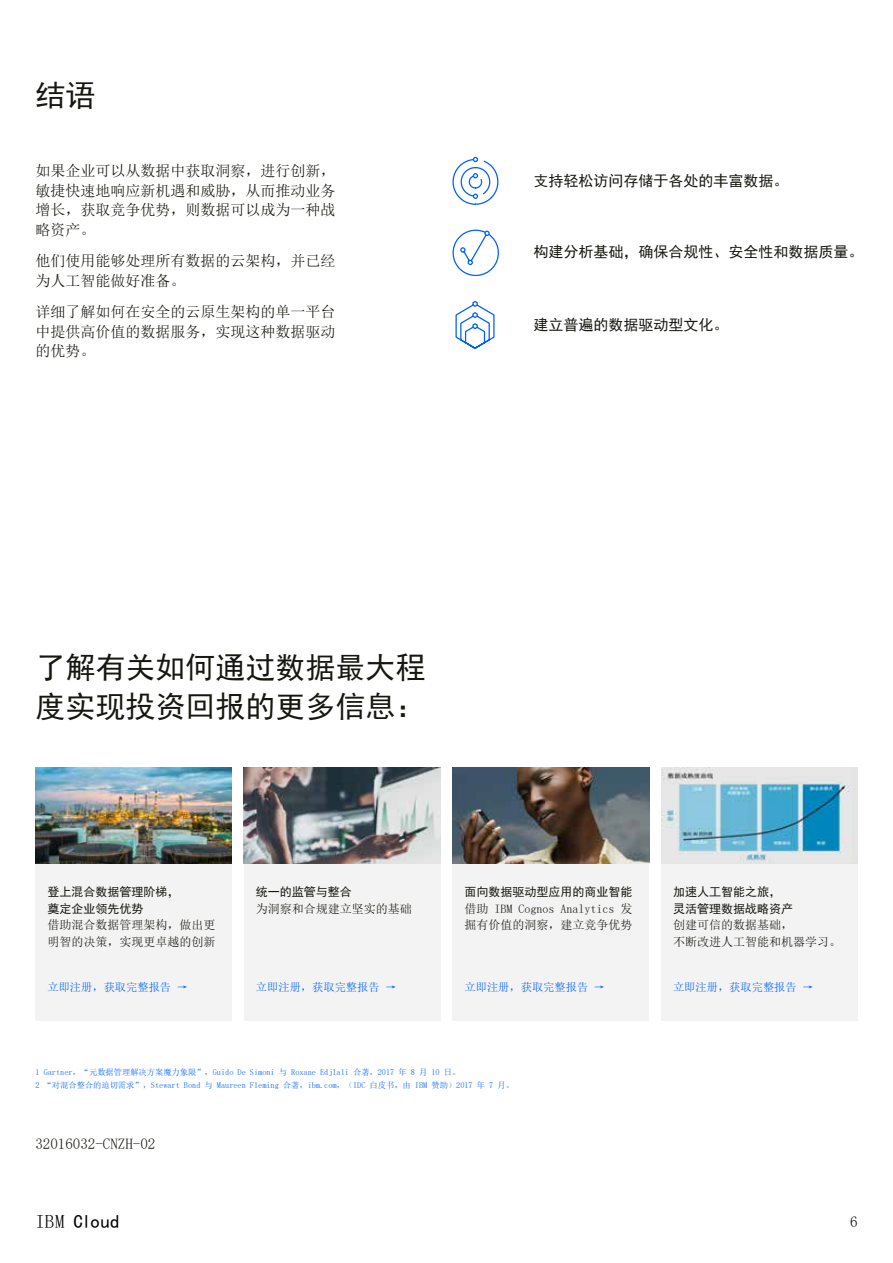
<style>
.page{position:relative;width:893px;height:1263px;background:#fff}
.page>*{position:absolute;margin:0;border:0;box-sizing:border-box;transform-origin:0 0}
.t1{font:30px/39px "Sim Hei";color:#171711}
.t2{font:18.75px "Sim Hei";letter-spacing:-.01em;color:#000}
.t3{font:15px/19.5px "Sim Sun";color:#171711;text-align:justify}
.t4{font:15px "Sim Hei";color:#171711}
.t5{font:15px "Sim Sun";color:#000}
.t6{font:12px/16.5px "Sim Sun";color:#171711}
.t7{font:12px/16.5px "Sim Hei";color:#171711}
.t8{font:11.25px "Sim Sun";color:#0062ff}
.t9{font:8.25px/12.9px "Sim Sun";color:#0062ff}
.s1{font-family:"Sim Sun"}
</style>
<div class="page">
<img style="left:661px;top:768px;width:196px;height:96px">
<div style="left:661px;top:864px;width:196px;height:156px;background:#f3f3f3"></div>
<img style="left:452px;top:768px;width:197px;height:96px">
<div style="left:452px;top:864px;width:197px;height:156px;background:#f3f3f3"></div>
<img style="left:244px;top:768px;width:196px;height:96px">
<div style="left:244px;top:864px;width:196px;height:156px;background:#f3f3f3"></div>
<img style="left:35px;top:768px;width:197px;height:96px">
<div style="left:35px;top:864px;width:197px;height:156px;background:#f3f3f3"></div>
<svg style="left:452px;top:157px;width:47px;height:48px"></svg>
<svg style="left:452px;top:229px;width:47px;height:48px"></svg>
<svg style="left:455px;top:301px;width:40px;height:48px"></svg>
<h1 class="t1" style="left:35px;top:76px;width:62px">结语</h1>
<p class="t3" style="left:35px;top:161px;width:302px">如果企业可以从数据中获取洞察，进行创新，敏捷快速地响应新机遇和威胁，从而推动业务增长，获取竞争优势，则数据可以成为一种战略资产。</p>
<p class="t3" style="left:35px;top:251px;width:302px">他们使用能够处理所有数据的云架构，并已经为人工智能做好准备。</p>
<p class="t3" style="left:35px;top:302px;width:302px">详细了解如何在安全的云原生架构的单一平台中提供高价值的数据服务，实现这种数据驱动的优势。</p>
<p class="t4" style="left:534px;top:173px;width:256px">支持轻松访问存储于各处的丰富数据。</p>
<p class="t4" style="left:534px;top:244px;width:331px">构建分析基础，确保合规性、安全性和数据质量。</p>
<p class="t4" style="left:534px;top:317px;width:196px">建立普遍的数据驱动型文化。</p>
<h1 class="t1" style="left:35px;top:648px;width:391px">了解有关如何通过数据最大程度实现投资回报的更多信息：</h1>
<p class="t7" style="left:47px;top:884px;width:134px">登上混合数据管理阶梯，奠定企业领先优势</p>
<p class="t6" style="left:47px;top:916px;width:170px">借助混合数据管理架构，做出更明智的决策，实现更卓越的创新</p>
<p class="t8" style="left:47px;top:981px;width:142px">立即注册，获取完整报告 →</p>
<p class="t7" style="left:256px;top:884px;width:97px">统一的监管与整合</p>
<p class="t6" style="left:256px;top:900px;width:158px">为洞察和合规建立坚实的基础</p>
<p class="t8" style="left:256px;top:981px;width:142px">立即注册，获取完整报告 →</p>
<p class="t7" style="left:464px;top:884px;width:169px">面向数据驱动型应用的商业智能</p>
<p class="t6" style="left:464px;top:900px;width:169px">借助 IBM Cognos Analytics 发掘有价值的洞察，建立竞争优势</p>
<p class="t8" style="left:464px;top:981px;width:142px">立即注册，获取完整报告 →</p>
<p class="t7" style="left:673px;top:884px;width:122px">加速人工智能之旅，灵活管理数据战略资产</p>
<p class="t6" style="left:673px;top:916px;width:170px">创建可信的数据基础，<br>不断改进人工智能和机器学习。</p>
<p class="t8" style="left:673px;top:981px;width:142px">立即注册，获取完整报告 →</p>
<p class="t9" style="left:35px;top:1066px;width:480px">1 Gartner，“元数据管理解决方案魔力象限”，Guido De Simoni 与 Roxane Edjlali 合著，2017 年 8 月 10 日。<br>2 “对混合整合的迫切需求”，Stewart Bond 与 Maureen Fleming 合著，ibm.com，（IDC 白皮书，由 IBM 赞助）2017 年 7 月。</p>
<p class="t3" style="left:35px;top:1134px;width:122px">32016032-CNZH-02</p>
<p class="t2" style="left:35px;top:1212px;width:86px"><span class="s1">IBM</span> Cloud</p>
<p class="t5" style="left:850px;top:1214px;width:9px">6</p>
</div>
